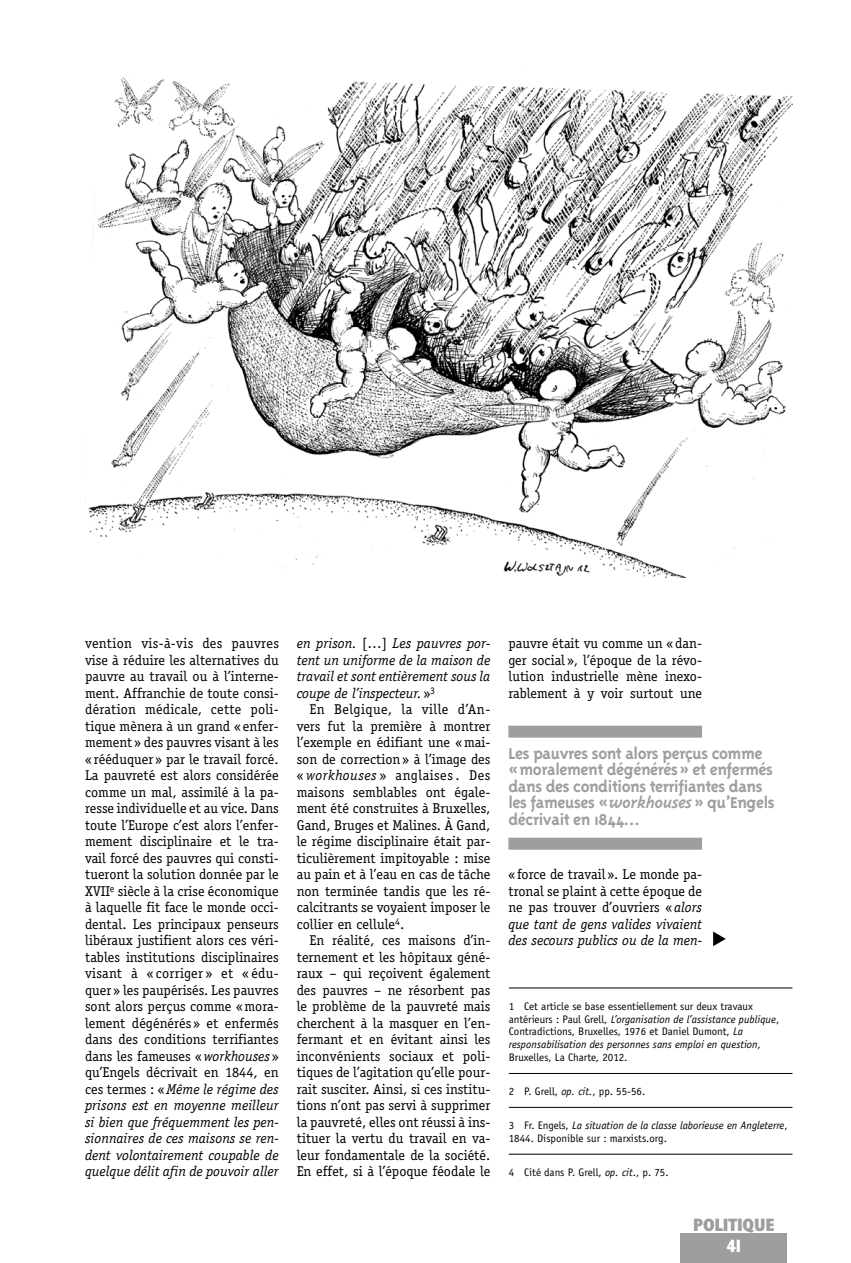
<style>
.page{position:relative;width:851px;height:1263px;background:#fff}
.page>*{position:absolute;margin:0;border:0;box-sizing:border-box;transform-origin:0 0}
.t1{font:700 18px/16.5px "Triplex";letter-spacing:-.025em;color:#9c9e9f}
.t2{font:700 condensed 18px "Humanist 521 BT Xtra";letter-spacing:-.01em;color:#9c9e9f}
.t3{font:700 condensed 18px "Humanist 521 BT Xtra";color:#fff}
.t4{font:14.25px/16.5px "Officina Serif";color:#000;text-align:justify}
.t5{font:italic 14.25px/16.5px "Officina Serif";color:#000;text-align:justify}
.t6{font:10.95px/12.9px "Officina Sans";color:#000}
.s1{font-style:italic}
.s2{font-style:normal}
</style>
<div class="page">
<div style="left:680px;top:1233px;width:107px;height:30px;background:#9c9e9f"></div>
<hr style="left:508px;top:987px;width:284px;height:1px;background:#000">
<hr style="left:508px;top:1073px;width:284px;height:1px;background:#000">
<hr style="left:508px;top:1107px;width:284px;height:1px;background:#000">
<hr style="left:508px;top:1154px;width:284px;height:1px;background:#000">
<div style="left:508px;top:726px;width:194px;height:12px;background:#9c9e9f"></div>
<div style="left:508px;top:838px;width:194px;height:12px;background:#9c9e9f"></div>
<svg style="left:713px;top:931px;width:12px;height:15px"></svg>
<img style="left:85px;top:68px;width:707px;height:509px">
<p class="t4" style="left:85px;top:635px;width:195px">vention vis-à-vis des pauvres vise à réduire les alternatives du pauvre au travail ou à l’interne&shy;ment. Affranchie de toute consi&shy;dération médicale, cette poli&shy;tique mènera à un grand « enfer&shy;mement » des pauvres visant à les « rééduquer » par le travail forcé.<br>La pauvreté est alors considérée comme un mal, assimilé à la pa&shy;resse individuelle et au vice. Dans toute l’Europe c’est alors l’enfer&shy;mement disciplinaire et le tra&shy;vail forcé des pauvres qui consti&shy;tueront la solution donnée par le XVII<sup>e</sup> siècle à la crise économique à laquelle fit face le monde occi&shy;dental. Les principaux penseurs libéraux justifient alors ces véri&shy;tables institutions disciplinaires visant à « corriger » et « édu&shy;quer » les paupérisés. Les pauvres sont alors perçus comme «mora&shy;lement dégénérés » et enfermés dans des conditions terrifiantes dans les fameuses «<span class="s1">workhouses</span> » qu’Engels décrivait en 1844, en ces termes : «<span class="s1">Même le régime des prisons est en moyenne meilleur si bien que fréquemment les pen&shy;sionnaires de ces maisons se ren&shy;dent volontairement coupable de quelque délit afin de pouvoir aller</span></p>
<p class="t5" style="left:297px;top:635px;width:195px">en prison. <span class="s2">[…]</span> Les pauvres por&shy;tent un uniforme de la maison de travail et sont entièrement sous la coupe de l’inspecteur. <span class="s2">»</span><sup>3</sup></p>
<p class="t4" style="left:297px;top:701px;width:195px;text-indent:13px">En Belgique, la ville d’An&shy;vers fut la première à montrer l’exemple en édifiant une «mai&shy;son de correction» à l’image des « <span class="s1">workhouses</span> » anglaises . Des maisons semblables ont égale&shy;ment été construites à Bruxelles, Gand, Bruges et Malines. À Gand, le régime disciplinaire était par&shy;ticulièrement impitoyable : mise au pain et à l’eau en cas de tâche non terminée tandis que les ré&shy;calcitrants se voyaient imposer le collier en cellule<sup>4</sup>.</p>
<p class="t4" style="left:297px;top:932px;width:195px;text-indent:13px">En réalité, ces maisons d’in&shy;ternement et les hôpitaux géné&shy;raux – qui reçoivent également des pauvres – ne résorbent pas le problème de la pauvreté mais cherchent à la masquer en l’en&shy;fermant et en évitant ainsi les inconvénients sociaux et poli&shy;tiques de l’agitation qu’elle pour&shy;rait susciter. Ainsi, si ces institu&shy;tions n’ont pas servi à supprimer la pauvreté, elles ont réussi à ins&shy;tituer la vertu du travail en va&shy;leur fondamentale de la société.<br>En effet, si à l’époque féodale le</p>
<p class="t4" style="left:508px;top:635px;width:195px">pauvre était vu comme un «dan&shy;ger social », l’époque de la révo&shy;lution industrielle mène inexo&shy;rablement à y voir surtout une</p>
<p class="t1" style="left:508px;top:745px;width:268px">Les pauvres sont alors perçus comme «moralement dégénérés» et enfermés dans des conditions terrifiantes dans les fameuses «<span class="s1">workhouses</span>» qu’Engels décrivait en 1844…</p>
<p class="t4" style="left:508px;top:866px;width:195px">« force de travail ». Le monde pa&shy;tronal se plaint à cette époque de ne pas trouver d’ouvriers « <span class="s1">alors que tant de gens valides vivaient des secours publics ou de la men-</span></p>
<p class="t6" style="left:508px;top:999px;width:272px">1 Cet article se base essentiellement sur deux travaux antérieurs : Paul Grell, <span class="s1">L’organisation de l’assistance publique</span>, Contradictions, Bruxelles, 1976 et Daniel Dumont, <span class="s1">La responsabilisation des personnes sans emploi en question</span>, Bruxelles, La Charte, 2012.</p>
<p class="t6" style="left:508px;top:1085px;width:138px">2 P. Grell, <span class="s1">op. cit.</span>, pp. 55-56.</p>
<p class="t6" style="left:508px;top:1119px;width:280px">3 Fr. Engels, <span class="s1">La situation de la classe laborieuse en Angleterre</span>,<br>1844. Disponible sur : marxists.org.</p>
<p class="t6" style="left:508px;top:1166px;width:161px">4 Cité dans P. Grell, <span class="s1">op. cit</span>., p. 75.</p>
<p class="t2" style="left:693px;top:1213px;width:83px">POLITIQUE</p>
<p class="t3" style="left:726px;top:1235px;width:16px">41</p>
</div>
